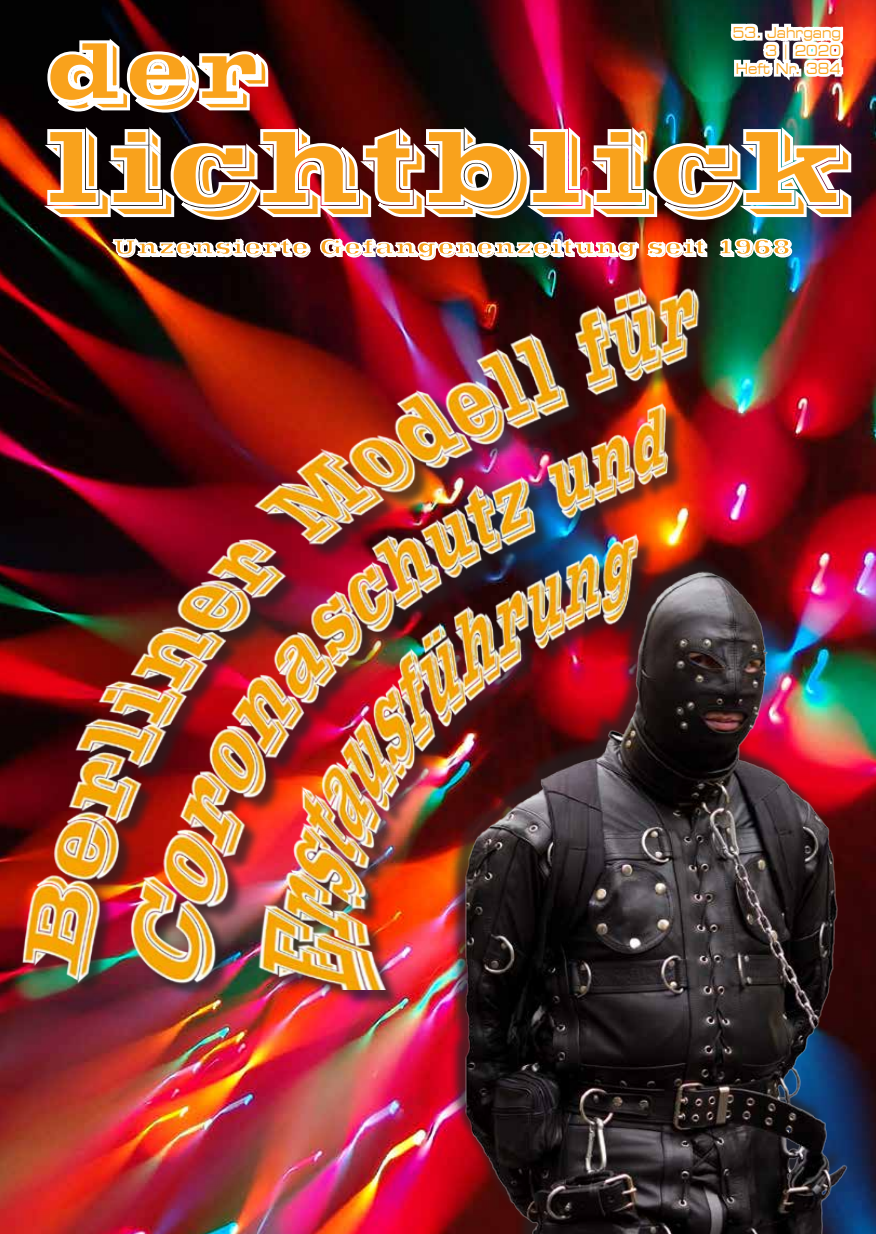
<style>
.page{position:relative;width:876px;height:1234px;background:#fff}
.page>*{position:absolute;margin:0;border:0;box-sizing:border-box;transform-origin:0 0}
.t1{font:108.6px "Vineta BT";letter-spacing:-.02em;color:#f9a21c}
.t2{font:85.65px "Vineta BT";color:#f9a21c}
.t3{font:21px "Vineta BT";letter-spacing:-.005em;color:#f9a21c}
.t4{font:expanded 14.85px "Square 721 BT";color:#f9a21c;scale:.82 1}
</style>
<div class="page">
<img style="left:0;top:0;width:876px;height:1233px">
<img style="left:726px;top:6px;width:150px;height:91px">
<svg style="left:41px;top:8px;width:229px;height:106px"></svg>
<img style="left:39px;top:120px;width:814px;height:141px">
<img style="left:449px;top:561px;width:406px;height:672px">
<div style="left:25px;top:290px;width:691px;height:718px;background:#231f20;opacity:.75"></div>
<img style="left:0;top:272px;width:720px;height:717px">
<p class="t2" style="left:47px;top:20px;width:223px">der</p>
<p class="t4" style="left:733px;top:23px;width:133px">53. Jahrgang</p>
<p class="t4" style="left:766px;top:41px;width:93px">3 | 2020</p>
<p class="t4" style="left:736px;top:59px;width:129px">Heft Nr. 384</p>
<p class="t1" style="left:47px;top:102px;width:806px">lichtblick</p>
<p class="t3" style="left:113px;top:234px;width:680px">Unzensierte Gefangenenzeitung seit 1968</p>
</div>
